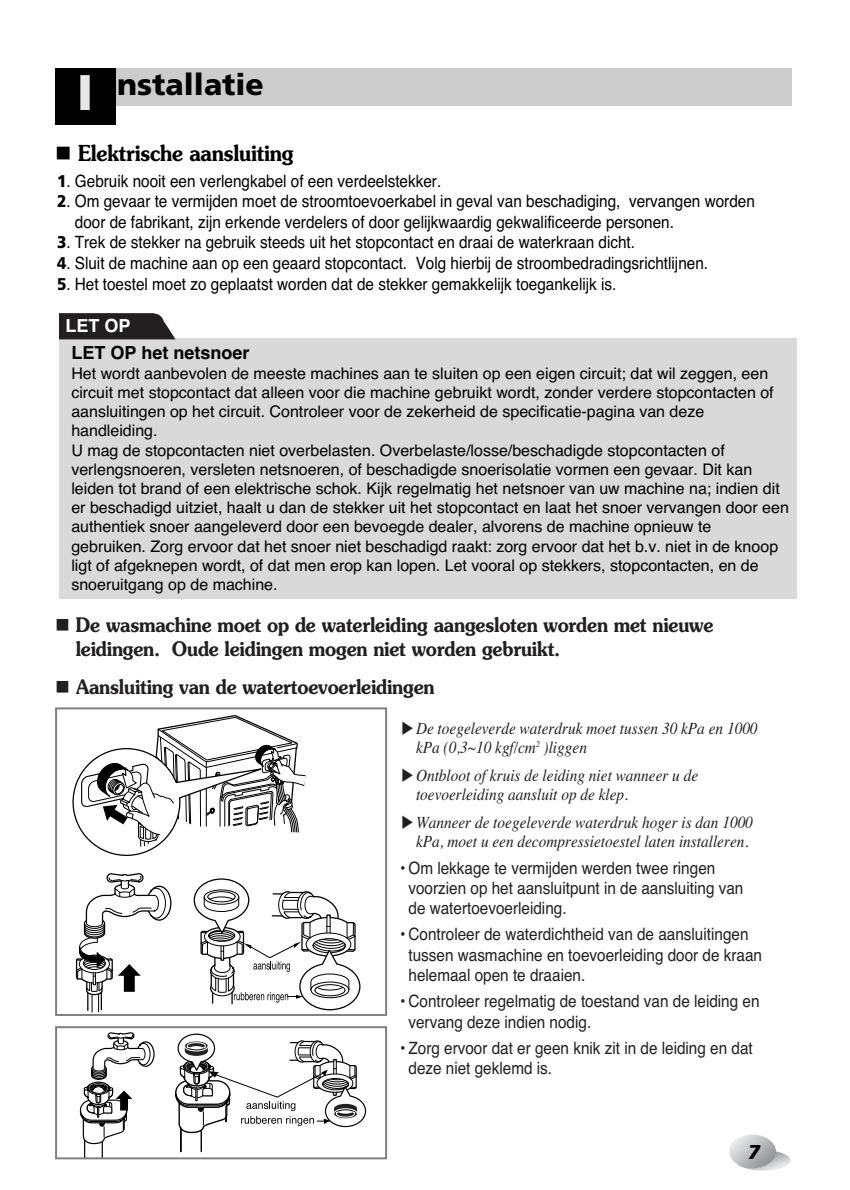
<style>
.page{position:relative;width:850px;height:1190px;background:#fff}
.page>*{position:absolute;margin:0;border:0;box-sizing:border-box;transform-origin:0 0}
.t1{font:900 50px "Frutiger";color:#e6e6e6}
.t2{font:900 30px "Frutiger";color:#000}
.t3{font:600 22px "Souvenir";letter-spacing:-.015em;color:#000;scale:.9 1}
.t4{font:600 20px/23.2px "Souvenir";letter-spacing:-.015em;color:#231f20;scale:.9 1}
.t5{font:italic 900 20px "Frutiger";color:#000}
.t6{font:700 18px "Helvetica";color:#000}
.t7{font:700 18px "Helvetica";color:#fff}
.t8{font:17px/20.2px "Helvetica";color:#000;scale:.9 1}
.t9{font:17px/20.4px "Helvetica";color:#231f20;scale:.9 1}
.t10{font:italic 17px/18.8px "Times";color:#231f20;scale:.9 1}
.t11{font:16px/19.2px "Helvetica";color:#000}
.s1{font-family:"Frutiger";font-weight:900}
.s2{font-family:"HY Go Thic";font-weight:500;font-style:normal}
</style>
<div class="page">
<div style="left:55px;top:68px;width:736px;height:37px;background:#ccc"></div>
<div style="left:55px;top:68px;width:60px;height:57px;background:#000"></div>
<svg style="left:736px;top:1150px;width:55px;height:21px"></svg>
<svg style="left:729px;top:1135px;width:47px;height:33px"></svg>
<svg style="left:75px;top:873px;width:97px;height:139px"></svg>
<svg style="left:193px;top:878px;width:168px;height:133px"></svg>
<svg style="left:72px;top:715px;width:235px;height:141px"></svg>
<div style="left:55px;top:707px;width:332px;height:309px;border:2px solid #808080"></div>
<div style="left:59px;top:339px;width:738px;height:260px;background:#d9d9d9"></div>
<svg style="left:60px;top:313px;width:116px;height:26px;background:#353132"></svg>
<svg style="left:79px;top:1032px;width:76px;height:124px"></svg>
<svg style="left:175px;top:1033px;width:192px;height:119px"></svg>
<div style="left:55px;top:1026px;width:332px;height:133px;border:2px solid #808080"></div>
<h1 class="t1" style="left:77px;top:72px;width:18px">I</h1>
<h2 class="t2" style="left:117px;top:72px;width:148px">nstallatie</h2>
<h3 class="t3" style="left:78px;top:144px;width:241px">Elektrische aansluiting</h3>
<p class="t8" style="left:57px;top:172px;width:428px"><span class="s1">1</span>. Gebruik nooit een verlengkabel of een verdeelstekker.</p>
<p class="t8" style="left:75px;top:193px;width:757px;text-indent:-18px"><span class="s1">2</span>. Om gevaar te vermijden moet de stroomtoevoerkabel in geval van beschadiging, vervangen worden door de fabrikant, zijn erkende verdelers of door gelijkwaardig gekwalificeerde personen.</p>
<p class="t8" style="left:57px;top:234px;width:644px"><span class="s1">3</span>. Trek de stekker na gebruik steeds uit het stopcontact en draai de waterkraan dicht.</p>
<p class="t8" style="left:57px;top:255px;width:725px"><span class="s1">4</span>. Sluit de machine aan op een geaard stopcontact. Volg hierbij de stroombedradingsrichtlijnen.</p>
<p class="t8" style="left:57px;top:275px;width:623px"><span class="s1">5</span>. Het toestel moet zo geplaatst worden dat de stekker gemakkelijk toegankelijk is.</p>
<p class="t7" style="left:66px;top:320px;width:67px">LET OP</p>
<p class="t6" style="left:71px;top:346px;width:180px">LET OP het netsnoer</p>
<p class="t11" style="left:71px;top:365px;width:719px">Het wordt aanbevolen de meeste machines aan te sluiten op een eigen circuit; dat wil zeggen, een circuit met stopcontact dat alleen voor die machine gebruikt wordt, zonder verdere stopcontacten of aansluitingen op het circuit. Controleer voor de zekerheid de specificatie-pagina van deze handleiding.<br>U mag de stopcontacten niet overbelasten. Overbelaste/losse/beschadigde stopcontacten of verlengsnoeren, versleten netsnoeren, of beschadigde snoerisolatie vormen een gevaar. Dit kan leiden tot brand of een elektrische schok. Kijk regelmatig het netsnoer van uw machine na; indien dit er beschadigd uitziet, haalt u dan de stekker uit het stopcontact en laat het snoer vervangen door een authentiek snoer aangeleverd door een bevoegde dealer, alvorens de machine opnieuw te gebruiken. Zorg ervoor dat het snoer niet beschadigd raakt: zorg ervoor dat het b.v. niet in de knoop ligt of afgeknepen wordt, of dat men erop kan lopen. Let vooral op stekkers, stopcontacten, en de snoeruitgang op de machine.</p>
<p class="t4" style="left:76px;top:615px;width:710px">De wasmachine moet op de waterleiding aangesloten worden met nieuwe leidingen. Oude leidingen mogen niet worden gebruikt.</p>
<p class="t4" style="left:76px;top:676px;width:400px">Aansluiting van de watertoevoerleidingen</p>
<p class="t10" style="left:416px;top:720px;width:381px;text-indent:-17px"><span class="s2">▶</span>De toegeleverde waterdruk moet tussen 30 kPa en 1000 kPa (0,3~10 kgf/cm<sup>2</sup> )liggen</p>
<p class="t10" style="left:416px;top:767px;width:315px;text-indent:-17px"><span class="s2">▶</span>Ontbloot of kruis de leiding niet wanneer u de toevoerleiding aansluit op de klep.</p>
<p class="t10" style="left:399px;top:814px;width:395px;text-align:right"><span class="s2">▶</span>Wanneer de toegeleverde waterdruk hoger is dan 1000 kPa, moet u een decompressietoestel laten installeren.</p>
<p class="t9" style="left:408px;top:859px;width:374px;text-indent:-9px">• Om lekkage te vermijden werden twee ringen voorzien op het aansluitpunt in de aansluiting van de watertoevoerleiding.</p>
<p class="t9" style="left:408px;top:926px;width:394px;text-indent:-9px">• Controleer de waterdichtheid van de aansluitingen tussen wasmachine en toevoerleiding door de kraan helemaal open te draaien.</p>
<p class="t9" style="left:408px;top:993px;width:392px;text-indent:-9px">• Controleer regelmatig de toestand van de leiding en vervang deze indien nodig.</p>
<p class="t9" style="left:408px;top:1039px;width:384px;text-indent:-9px">• Zorg ervoor dat er geen knik zit in de leiding en dat deze niet geklemd is.</p>
<p class="t5" style="left:748px;top:1144px;width:14px">7</p>
</div>
